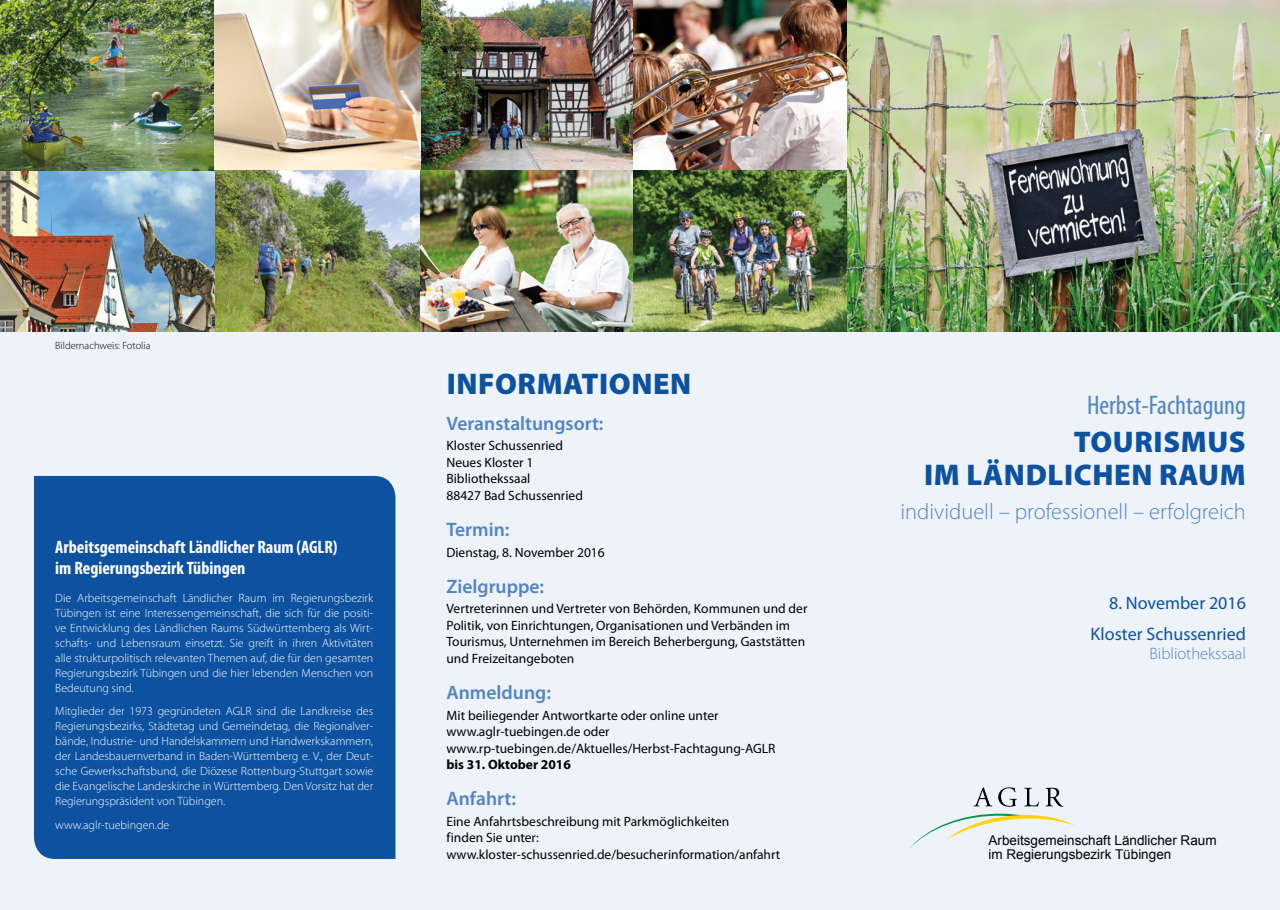
<style>
.page{position:relative;width:1280px;height:910px;background:#eef2f9}
.page>*{position:absolute;margin:0;border:0;box-sizing:border-box;transform-origin:0 0}
.t1{font:900 30px/33px "Myriad Pro";letter-spacing:.02em;color:#0d52a0;text-align:right}
.t2{font:condensed 27px "Myriad Pro";color:#5284c4}
.t3{font:300 22.5px "Myriad Pro";color:#5284c4}
.t4{font:600 19.5px "Myriad Pro";color:#5284c4}
.t5{font:700 condensed 18px/21px "Myriad Pro";color:#fff}
.t6{font:18px/30.5px "Myriad Pro";color:#0d52a0;text-align:right}
.t7{font:300 16.5px "Myriad Pro";color:#5284c4}
.t8{font:13.5px/16.5px "Myriad Pro";color:#000}
.t9{font:13.5px/13.5px "Arial";color:#000}
.t10{font:700 13.5px "Myriad Pro";color:#000}
.t11{font:300 12px/15px "Myriad Pro";color:#fff;text-align:justify}
.t12{font:300 10.5px "Myriad Pro";color:#000}
</style>
<div class="page">
<img style="left:0;top:0;width:1280px;height:332px">
<div style="left:34px;top:476px;width:361px;height:383px;background:#0d52a0"></div>
<svg style="left:973px;top:787px;width:90px;height:20px"></svg>
<svg style="left:909px;top:813px;width:166px;height:36px"></svg>
<p class="t12" style="left:55px;top:339px;width:97px">Bildernachweis: Fotolia</p>
<h3 class="t5" style="left:55px;top:536px;width:284px">Arbeitsgemeinschaft Ländlicher Raum (AGLR) im Regierungsbezirk Tübingen</h3>
<p class="t11" style="left:55px;top:590px;width:320px">Die Arbeitsgemeinschaft Ländlicher Raum im Regierungsbezirk Tübingen ist eine Interessengemeinschaft, die sich für die positi&shy;ve Entwicklung des Ländlichen Raums Südwürttemberg als Wirt&shy;schafts- und Lebensraum einsetzt. Sie greift in ihren Aktivitäten alle strukturpolitisch relevanten Themen auf, die für den gesamten Regierungsbezirk Tübingen und die hier lebenden Menschen von Bedeutung sind.</p>
<p class="t11" style="left:55px;top:704px;width:320px">Mitglieder der 1973 gegründeten AGLR sind die Landkreise des Regierungsbezirks, Städtetag und Gemeindetag, die Regionalver&shy;bände, Industrie- und Handelskammern und Handwerkskammern, der Landesbauernverband in Baden-Württemberg e. V., der Deut&shy;sche Gewerkschaftsbund, die Diözese Rottenburg-Stuttgart sowie die Evangelische Landeskirche in Württemberg. Den Vorsitz hat der Regierungspräsident von Tübingen.</p>
<p class="t11" style="left:55px;top:817px;width:116px">www.aglr-tuebingen.de</p>
<h1 class="t1" style="left:447px;top:366px;width:246px">INFORMATIONEN</h1>
<h3 class="t4" style="left:446px;top:411px;width:158px">Veranstaltungsort:</h3>
<p class="t8" style="left:446px;top:437px;width:138px">Kloster Schussenried<br>Neues Kloster 1<br>Bibliothekssaal<br>88427 Bad Schussenried</p>
<h3 class="t4" style="left:446px;top:517px;width:65px">Termin:</h3>
<p class="t8" style="left:446px;top:544px;width:160px">Dienstag, 8. November 2016</p>
<h3 class="t4" style="left:446px;top:574px;width:99px">Zielgruppe:</h3>
<p class="t8" style="left:446px;top:600px;width:362px">Vertreterinnen und Vertreter von Behörden, Kommunen und der Politik, von Einrichtungen, Organisationen und Verbänden im Tourismus, Unternehmen im Bereich Beherbergung, Gaststätten und Freizeitangeboten</p>
<h3 class="t4" style="left:446px;top:680px;width:106px">Anmeldung:</h3>
<p class="t8" style="left:446px;top:707px;width:330px">Mit beiliegender Antwortkarte oder online unter www.aglr-tuebingen.de oder www.rp-tuebingen.de/Aktuelles/Herbst-Fachtagung-AGLR</p>
<p class="t10" style="left:446px;top:756px;width:126px">bis 31. Oktober 2016</p>
<h3 class="t4" style="left:446px;top:786px;width:71px">Anfahrt:</h3>
<p class="t8" style="left:446px;top:813px;width:335px">Eine Anfahrtsbeschreibung mit Parkmöglichkeiten<br>finden Sie unter: www.kloster-schussenried.de/besucherinformation/anfahrt</p>
<h2 class="t2" style="left:1087px;top:389px;width:160px">Herbst-Fachtagung</h2>
<h1 class="t1" style="left:924px;top:424px;width:323px">TOURISMUS<br>IM LÄNDLICHEN RAUM</h1>
<h3 class="t3" style="left:900px;top:498px;width:347px">individuell – professionell – erfolgreich</h3>
<h3 class="t6" style="left:1091px;top:587px;width:157px">8. November 2016<br>Kloster Schussenried</h3>
<h3 class="t7" style="left:1150px;top:644px;width:98px">Bibliothekssaal</h3>
<p class="t9" style="left:988px;top:834px;width:230px">Arbeitsgemeinschaft Ländlicher Raum im Regierungsbezirk Tübingen</p>
</div>
